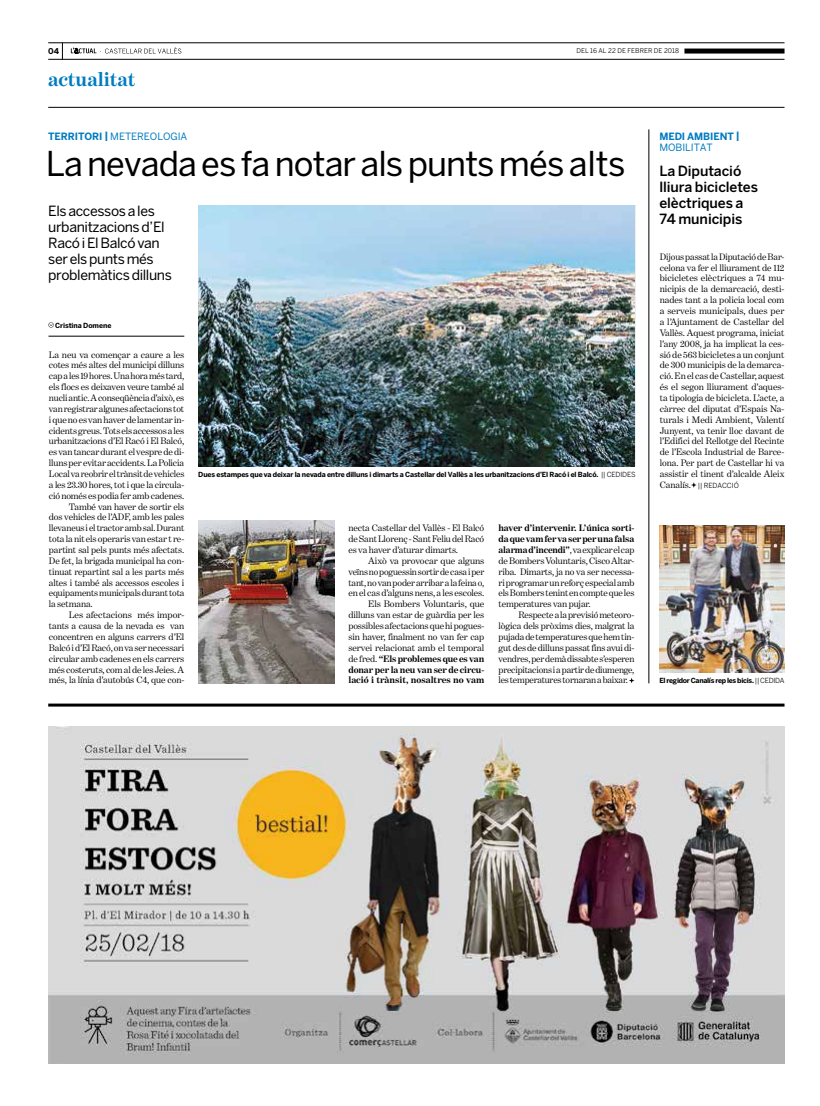
<style>
.page{position:relative;width:820px;height:1106px;background:#fff}
.page>*{position:absolute;margin:0;border:0;box-sizing:border-box;transform-origin:0 0}
.t1{font:34px "Benton Sans";color:#000}
.t2{font:700 20px "Benton Modern One";letter-spacing:-.005em;color:#007bc0}
.t3{font:14px/16px "Benton Sans";letter-spacing:-.025em;color:#000}
.t4{font:500 14px/16px "Benton Sans";letter-spacing:-.01em;color:#000}
.t5{font:10px "Benton Sans";letter-spacing:-.005em;color:#007bc0}
.t6{font:700 10px "Benton Sans";letter-spacing:-.01em;color:#007bc0}
.t7{font:9.5px/10.9px "Benton Modern One";letter-spacing:-.015em;color:#000;text-align:justify}
.t8{font:700 8px "Benton Sans";color:#000}
.t9{font:700 7px "Benton Sans";letter-spacing:-.02em;color:#000}
.t10{font:700 7px "Benton Sans";letter-spacing:-.04em;color:#000}
.t11{font:7px "Benton Sans";letter-spacing:-.005em;color:#000}
.t12{font:6.5px "Benton Sans";letter-spacing:.005em;color:#000}
.s1{font-weight:700}
.s2{font-weight:400}
.s3{font-family:"Benton Modern One";font-size:9.5px}
</style>
<div class="page">
<svg style="left:62px;top:44px;width:1px;height:15px"></svg>
<hr style="left:48px;top:107px;width:736px;height:1px;background:#000">
<hr style="left:48px;top:43px;width:736px;height:1px;background:#000">
<hr style="left:48px;top:59px;width:736px;height:1px;background:#000">
<div style="left:684px;top:49px;width:100px;height:5px;background:#000"></div>
<svg style="left:71px;top:47px;width:110px;height:7px"></svg>
<hr style="left:603px;top:0;width:150px;height:1px;background:#000">
<hr style="left:48px;top:703px;width:736px;height:3px;background:#000">
<img style="left:198px;top:205px;width:436px;height:261px">
<svg style="left:48px;top:322px;width:6px;height:5px"></svg>
<hr style="left:48px;top:336px;width:136px;height:1px;background:#000">
<svg style="left:629px;top:678px;width:5px;height:5px"></svg>
<svg style="left:691px;top:482px;width:5px;height:6px"></svg>
<hr style="left:648px;top:129px;width:1px;height:554px;background:#000">
<img style="left:198px;top:520px;width:136px;height:163px">
<img style="left:659px;top:525px;width:125px;height:147px">
<img style="left:48px;top:726px;width:736px;height:337px">
<p class="t8" style="left:48px;top:46px;width:13px">04</p>
<p class="t12" style="left:576px;top:47px;width:104px">DEL 16 AL 22 DE FEBRER DE 2018</p>
<h2 class="t2" style="left:48px;top:68px;width:89px">actualitat</h2>
<p class="t6" style="left:48px;top:131px;width:8px">terr</p>
<p class="t6" style="left:75px;top:131px;width:12px">itor</p>
<p class="t5" style="left:99px;top:131px;width:90px"><span class="s1">i |</span> metereologia</p>
<h1 class="t1" style="left:46px;top:144px;width:581px">La nevada es fa notar als punts més alts</h1>
<h3 class="t3" style="left:48px;top:202px;width:125px">Els accessos a les urbanitzacions d’El<br>Racó i El Balcó van ser els punts més problemàtics dilluns</h3>
<p class="t9" style="left:55px;top:321px;width:58px">Cristina Domene</p>
<p class="t7" style="left:49px;top:349px;width:137px">La neu va començar a caure a les</p>
<p class="t7" style="left:49px;top:360px;width:137px">cotes més altes del municipi dilluns</p>
<p class="t7" style="left:49px;top:370px;width:137px">cap a les 19 hores. Una hora més tard,</p>
<p class="t7" style="left:49px;top:381px;width:137px">els flocs es deixaven veure també al</p>
<p class="t7" style="left:49px;top:392px;width:137px">nucli antic. A conseqüència d’això, es</p>
<p class="t7" style="left:49px;top:403px;width:137px">van registrar algunes afectacions tot</p>
<p class="t7" style="left:49px;top:414px;width:137px">i que no es van haver de lamentar in-</p>
<p class="t7" style="left:49px;top:425px;width:137px">cidents greus. Tots els accessos a les</p>
<p class="t7" style="left:49px;top:436px;width:137px">urbanitzacions d’El Racó i El Balcó,</p>
<p class="t7" style="left:49px;top:446px;width:137px">es van tancar durant el vespre de di-</p>
<p class="t7" style="left:49px;top:457px;width:137px">lluns per evitar accidents. La Policia</p>
<p class="t7" style="left:49px;top:468px;width:137px">Local va reobrir el trànsit de vehicles</p>
<p class="t7" style="left:49px;top:479px;width:137px">a les 23.30 hores, tot i que la circula-</p>
<p class="t7" style="left:49px;top:490px;width:137px">ció només es podia fer amb cadenes.</p>
<p class="t7" style="left:69px;top:501px;width:117px">També van haver de sortir els</p>
<p class="t7" style="left:49px;top:512px;width:137px">dos vehicles de l’ADF, amb les pales</p>
<p class="t7" style="left:49px;top:522px;width:137px">llevaneus i el tractor amb sal. Durant</p>
<p class="t7" style="left:49px;top:533px;width:137px">tota la nit els operaris van estar t re-</p>
<p class="t7" style="left:49px;top:544px;width:137px">partint sal pels punts més afectats.</p>
<p class="t7" style="left:49px;top:555px;width:137px">De fet, la brigada municipal ha con-</p>
<p class="t7" style="left:49px;top:566px;width:137px">tinuat repartint sal a les parts més</p>
<p class="t7" style="left:49px;top:577px;width:137px">altes i també als accessos escoles i</p>
<p class="t7" style="left:49px;top:588px;width:137px">equipaments municipals durant tota</p>
<p class="t7" style="left:49px;top:598px;width:45px">la setmana.</p>
<p class="t7" style="left:69px;top:609px;width:117px">Les afectacions més impor-</p>
<p class="t7" style="left:49px;top:620px;width:137px">tants a causa de la nevada es van</p>
<p class="t7" style="left:49px;top:631px;width:137px">concentren en alguns carrers d’El</p>
<p class="t7" style="left:49px;top:642px;width:137px">Balcó i d’El Racó, on va ser necessari</p>
<p class="t7" style="left:49px;top:653px;width:137px">circular amb cadenes en els carrers</p>
<p class="t7" style="left:49px;top:663px;width:137px">més costeruts, com al de les Jeies. A</p>
<p class="t7" style="left:49px;top:674px;width:137px">més, la línia d’autobús C4, que con-</p>
<p class="t9" style="left:198px;top:470px;width:439px">Dues estampes que va deixar la nevada entre dilluns i dimarts a Castellar del Vallès a les urbanitzacions d’El Racó i el Balcó. <span class="s2">|| CEDIDES</span></p>
<p class="t7" style="left:348px;top:522px;width:137px">necta Castellar del Vallès - El Balcó de Sant Llorenç - Sant Feliu del Racó es va haver d’aturar dimarts.</p>
<p class="t7" style="left:348px;top:555px;width:137px;text-align:right">Això va provocar que alguns veïns no poguessin sortir de casa i per tant, no van poder arribar a la feina o, en el cas d’alguns nens, a les escoles.<br>Els Bombers Voluntaris, que dilluns van estar de guàrdia per les possibles afectacions que hi pogues&shy;sin haver, finalment no van fer cap servei relacionat amb el temporal de fred. <span class="s1">“Els problemes que es van donar per la neu van ser de circu&shy;lació i trànsit, nosaltres no vam</span></p>
<p class="t7" style="left:498px;top:522px;width:137px"><span class="s1">haver d’intervenir. L’única sorti&shy;da que vam fer va ser per una falsa alarma d’incendi”</span>, va explicar el cap de Bombers Voluntaris, Cisco Altar&shy;riba. Dimarts, ja no va ser necessa&shy;ri programar un reforç especial amb els Bombers tenint en compte que les temperatures van pujar.</p>
<p class="t7" style="left:498px;top:609px;width:137px;text-indent:20px">Respecte a la previsió meteoro&shy;lògica dels pròxims dies, malgrat la pujada de temperatures que hem tin&shy;gut des de dilluns passat fins avui di&shy;vendres, per demà dissabte s’esperen precipitacions i a partir de diumenge, les temperatures tornaran a baixar.</p>
<p class="t6" style="left:659px;top:131px;width:82px">medi ambient |</p>
<p class="t5" style="left:659px;top:142px;width:55px">mobilitat</p>
<h3 class="t4" style="left:659px;top:162px;width:100px">La Diputació lliura bicicletes elèctriques a<br>74 municipis</h3>
<p class="t7" style="left:659px;top:251px;width:126px">Dijous passat la Diputació de Bar&shy;celona va fer el lliurament de 112 bicicletes elèctriques a 74 mu&shy;nicipis de la demarcació, desti&shy;nades tant a la policia local com a serveis municipals, dues per a l’Ajuntament de Castellar del Vallès. Aquest programa, iniciat l’any 2008, ja ha implicat la ces&shy;sió de 563 bicicletes a un conjunt de 300 municipis de la demarca&shy;ció. En el cas de Castellar, aquest és el segon lliurament d’aques&shy;ta tipologia de bicicleta. L’acte, a càrrec del diputat d’Espais Na&shy;turals i Medi Ambient, Valentí Junyent, va tenir lloc davant de l’Edifici del Rellotge del Recinte de l’Escola Industrial de Barce&shy;lona. Per part de Castellar hi va assistir el tinent d’alcalde Aleix</p>
<p class="t11" style="left:659px;top:481px;width:81px"><span class="s3">Canalís.</span> || R EDACCIÓ</p>
<p class="t10" style="left:659px;top:676px;width:127px">El regidor Canalís rep les bicis. <span class="s2">|| CEDIDA</span></p>
</div>
